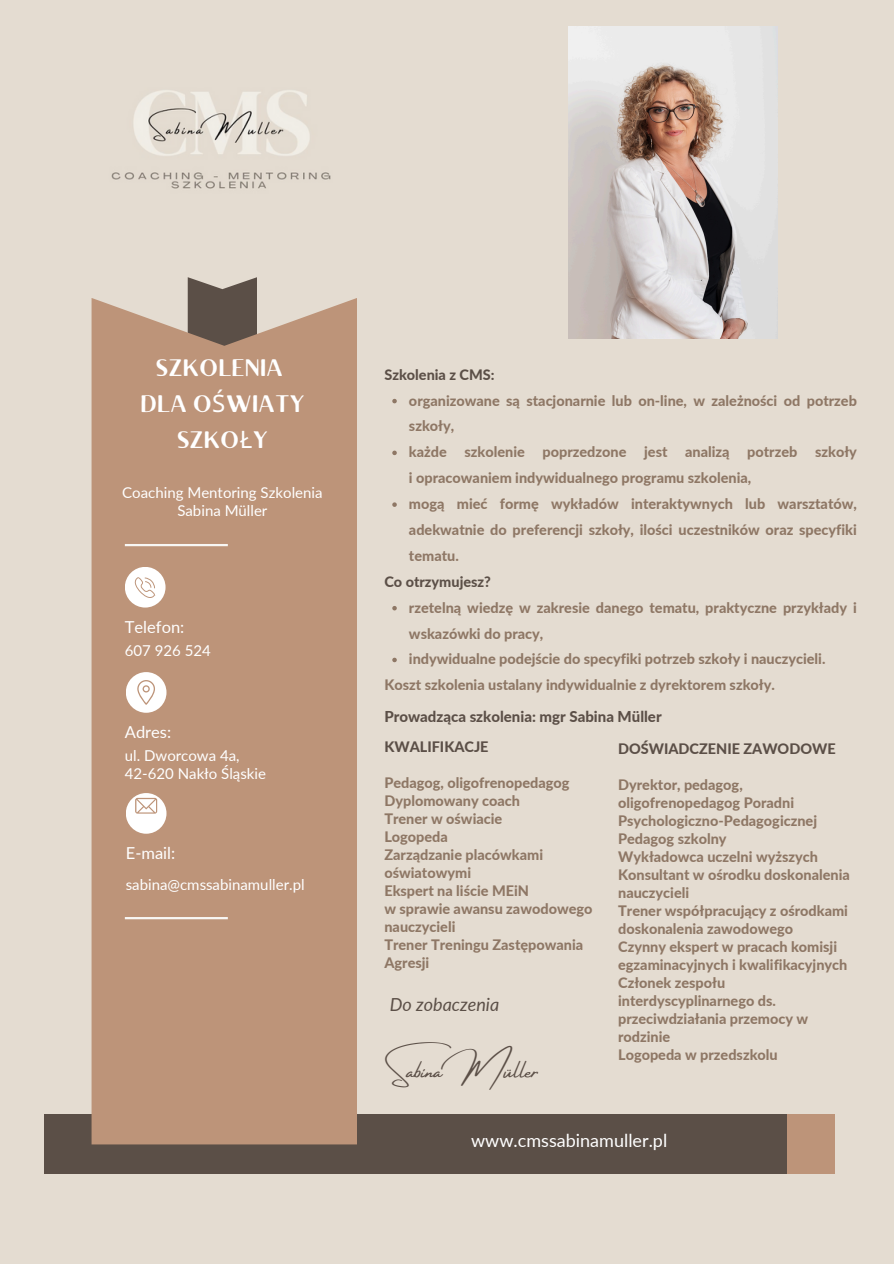
<style>
.page{position:relative;width:894px;height:1264px;background:#fff}
.page>*{position:absolute;margin:0;border:0;box-sizing:border-box;transform-origin:0 0}
.t1{font:24px/36px "Brixton Sans TC";letter-spacing:.045em;color:#fff;text-align:center}
.t2{font:24px "Amsterdam Four";color:#5b4f47}
.t3{font:18px "Lato";color:#fff}
.t4{font:italic 18px "Lato";color:#5b4f47}
.t5{font:16.5px "Lato";color:#fff}
.t6{font:15px "Lato";color:#fff}
.t7{font:800 15px "Lato";color:#5b4f47}
.t8{font:800 14.4px/18px "Lato";color:#8e7765}
.t9{font:800 14.4px "Lato";color:#5b4f47}
.s1{font-family:"Noto Sans"}
</style>
<div class="page">
<div style="left:0;top:0;width:893px;height:1263px;background:#e4dcd1"></div>
<svg style="left:188px;top:277px;width:69px;height:21px"></svg>
<div style="left:146px;top:1114px;width:688px;height:60px;background:#bd9479"></div>
<div style="left:44px;top:1114px;width:743px;height:60px;background:#5b4f47"></div>
<div style="left:91px;top:298px;width:266px;height:846px;background:#bd9479"></div>
<hr style="left:125px;top:544px;width:103px;height:2px;background:#f8f7f4">
<hr style="left:125px;top:917px;width:103px;height:2px;background:#f8f7f4">
<div style="left:125px;top:567px;width:40px;height:40px;background:#fff;border-radius:50%"></div>
<svg style="left:135px;top:577px;width:21px;height:21px"></svg>
<div style="left:126px;top:672px;width:40px;height:40px;background:#fff;border-radius:50%"></div>
<svg style="left:137px;top:680px;width:18px;height:24px"></svg>
<div style="left:126px;top:793px;width:40px;height:40px;background:#fff;border-radius:50%"></div>
<svg style="left:135px;top:797px;width:22px;height:16px"></svg>
<img style="left:111px;top:90px;width:220px;height:99px">
<img style="left:568px;top:27px;width:209px;height:311px">
<svg style="left:392px;top:399px;width:4px;height:4px"></svg>
<svg style="left:392px;top:450px;width:4px;height:5px"></svg>
<svg style="left:392px;top:502px;width:4px;height:5px"></svg>
<svg style="left:392px;top:606px;width:4px;height:4px"></svg>
<svg style="left:392px;top:657px;width:4px;height:5px"></svg>
<p class="t1" style="left:141px;top:352px;width:165px">SZKOLENIA<br>DLA O<span class="s1">Ś</span>WIATY<br>SZKO<span class="s1">Ł</span>Y</p>
<h3 class="t6" style="left:122px;top:483px;width:202px">Coaching Mentoring Szkolenia</h3>
<p class="t6" style="left:177px;top:501px;width:91px">Sabina Müller</p>
<p class="t5" style="left:125px;top:616px;width:61px">Telefon:</p>
<p class="t6" style="left:125px;top:641px;width:87px">607 926 524</p>
<p class="t5" style="left:125px;top:722px;width:48px">Adres:</p>
<p class="t6" style="left:125px;top:746px;width:116px">ul. Dworcowa 4a,</p>
<h3 class="t6" style="left:125px;top:764px;width:143px">42-620 Nakło Śląskie</h3>
<p class="t5" style="left:126px;top:842px;width:51px">E-mail:</p>
<h5 class="t6" style="left:126px;top:874px;width:180px">sabina@cmssabinamuller.pl</h5>
<p class="t9" style="left:384px;top:365px;width:112px">Szkolenia z CMS:</p>
<p class="t8" style="left:409px;top:387px;width:449px;line-height:25.8px">organizowane są stacjonarnie lub on-line, w zależności od potrzeb szkoły,</p>
<h5 class="t8" style="left:409px;top:439px;width:449px;line-height:25.8px">każde szkolenie poprzedzone jest analizą potrzeb szkoły i opracowaniem indywidualnego programu szkolenia,</h5>
<p class="t8" style="left:409px;top:490px;width:449px;line-height:25.8px;text-align:justify">mogą mieć formę wykładów interaktywnych lub warsztatów, adekwatnie do preferencji szkoły, ilości uczestników oraz specyfiki tematu.</p>
<p class="t9" style="left:384px;top:572px;width:108px">Co otrzymujesz?</p>
<h5 class="t8" style="left:409px;top:594px;width:449px;line-height:25.8px">rzetelną wiedzę w zakresie danego tematu, praktyczne przykłady i wskazówki do pracy,</h5>
<h5 class="t8" style="left:409px;top:650px;width:418px">indywidualne podejście do specyfiki potrzeb szkoły i nauczycieli.</h5>
<h4 class="t8" style="left:384px;top:675px;width:392px">Koszt szkolenia ustalany indywidualnie z dyrektorem szkoły.</h4>
<h5 class="t7" style="left:384px;top:706px;width:279px">Prowadząca szkolenia: mgr Sabina Müller</h5>
<h5 class="t9" style="left:384px;top:738px;width:106px">KWALIFIKACJE</h5>
<h4 class="t8" style="left:384px;top:773px;width:209px">Pedagog, oligofrenopedagog<br>Dyplomowany coach<br>Trener w oświacie<br>Logopeda<br>Zarządzanie placówkami oświatowymi<br>Ekspert na liście MEiN<br>w sprawie awansu zawodowego nauczycieli<br>Trener Treningu Zastępowania<br>Agresji</h4>
<p class="t4" style="left:390px;top:993px;width:111px">Do zobaczenia</p>
<p class="t2" style="left:390px;top:1057px;width:150px">Sabina Müller</p>
<h1 class="t9" style="left:618px;top:739px;width:219px">DOŚWIADCZENIE ZAWODOWE</h1>
<p class="t8" style="left:618px;top:775px;width:233px">Dyrektor, pedagog, oligofrenopedagog Poradni<br>Psychologiczno-Pedagogicznej<br>Pedagog szkolny<br>Wykładowca uczelni wyższych<br>Konsultant w ośrodku doskonalenia nauczycieli<br>Trener współpracujący z ośrodkami doskonalenia zawodowego<br>Czynny ekspert w pracach komisji egzaminacyjnych i kwalifikacyjnych<br>Członek zespołu interdyscyplinarnego ds. przeciwdziałania przemocy w rodzinie<br>Logopeda w przedszkolu</p>
<h3 class="t3" style="left:471px;top:1129px;width:197px">www.cmssabinamuller.pl</h3>
</div>
